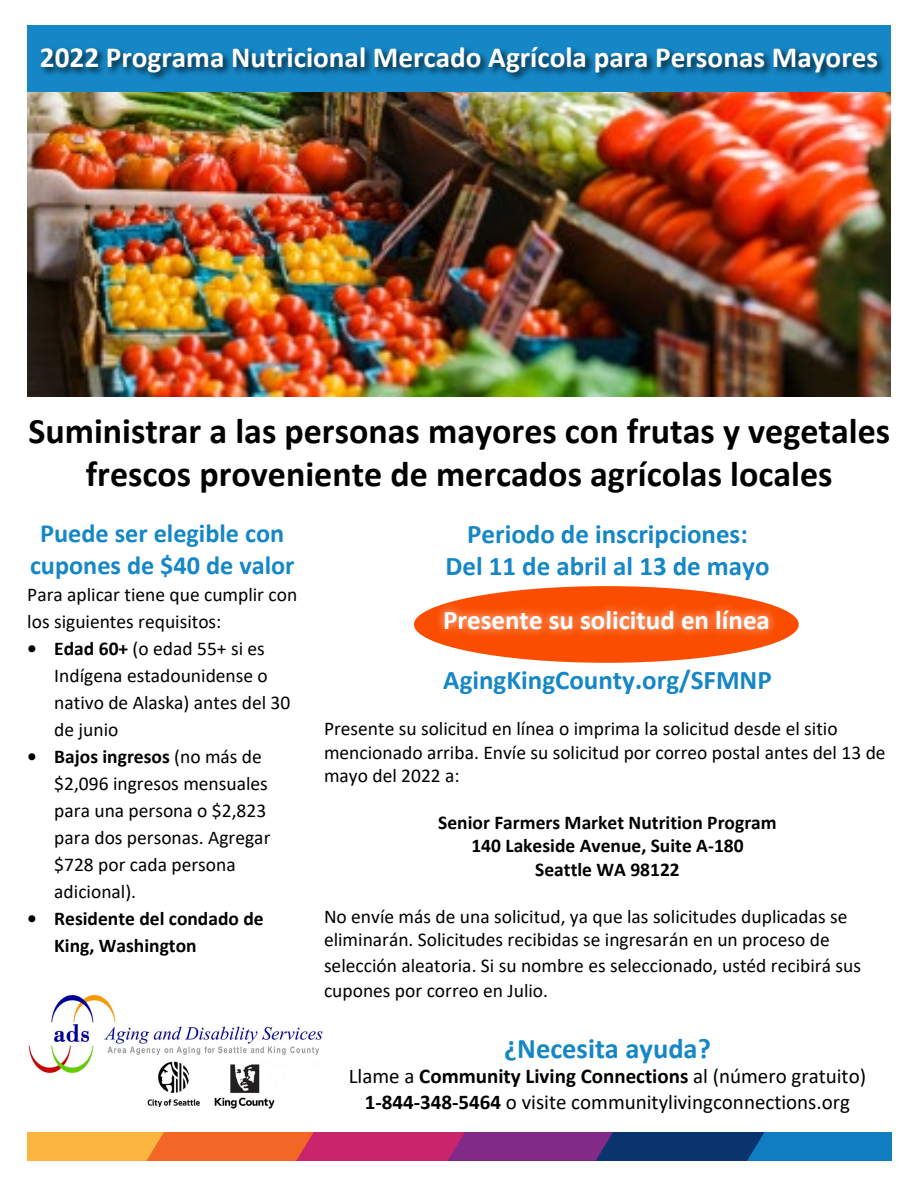
<style>
.page{position:relative;width:918px;height:1188px;background:#fff}
.page>*{position:absolute;margin:0;border:0;box-sizing:border-box;transform-origin:0 0}
.t1{font:700 36px/43.2px "Calibri";color:#000;text-align:center}
.t2{font:700 29.25px "Calibri";color:#fff}
.t3{font:700 28.5px "Calibri";color:#1587c6}
.t4{font:700 27px/32.4px "Calibri";color:#1587c6;text-align:center}
.t5{font:700 27px "Calibri";color:#fff}
.t6{font:700 26.25px/31.5px "Calibri";color:#1587c6;text-align:center}
.t7{font:21px/25.5px "Calibri";color:#000;text-align:center}
.t8{font:19.5px/27px "Calibri";color:#000}
.t9{font:700 19.5px/27px "Calibri";color:#000}
.s1{font-weight:700}
</style>
<div class="page">
<img style="left:27px;top:92px;width:864px;height:304px">
<div style="left:27px;top:26px;width:864px;height:66px;background:#1587c6"></div>
<div style="left:40px;top:45px;width:847px;height:37px;background:#000;opacity:.75"></div>
<img style="left:27px;top:1132px;width:865px;height:29px">
<img style="left:28px;top:994px;width:295px;height:115px">
<div style="left:414px;top:586px;width:385px;height:77px;background:#fa4d00;border-radius:50%"></div>
<div style="left:435px;top:601px;width:342px;height:37px;background:#fff;opacity:.75"></div>
<p class="t2" style="left:40px;top:36px;width:840px">2022 Programa Nutricional Mercado Agrícola para Personas Mayores</p>
<p class="t1" style="left:28px;top:408px;width:863px">Suministrar a las personas mayores con frutas y vegetales frescos proveniente de mercados agrícolas locales</p>
<p class="t6" style="left:30px;top:517px;width:266px">Puede ser elegible con cupones de $40 de valor</p>
<p class="t8" style="left:27px;top:580px;width:271px">Para aplicar tiene que cumplir con los siguientes requisitos:</p>
<p class="t8" style="left:54px;top:634px;width:238px;text-indent:-27px"><span class="s1">• Edad 60+</span> (o edad 55+ si es<br>Indígena estadounidense o nativo de Alaska) antes del 30 de junio</p>
<p class="t8" style="left:54px;top:742px;width:218px;text-indent:-27px"><span class="s1">• Bajos ingresos</span> (no más de $2,096 ingresos mensuales para una persona o $2,823 para dos personas. Agregar $728 por cada persona adicional).</p>
<p class="t9" style="left:54px;top:905px;width:211px;text-indent:-27px">• Residente del condado de<br>King, Washington</p>
<p class="t4" style="left:445px;top:517px;width:326px">Periodo de inscripciones:<br>Del 11 de abril al 13 de mayo</p>
<p class="t5" style="left:443px;top:601px;width:328px">Presente su solicitud en línea</p>
<p class="t4" style="left:443px;top:663px;width:330px">AgingKingCounty.org/SFMNP</p>
<p class="t8" style="left:324px;top:717px;width:563px;line-height:23.4px">Presente su solicitud en línea o imprima la solicitud desde el sitio mencionado arriba. Envíe su solicitud por correo postal antes del 13 de mayo del 2022 a:</p>
<p class="t9" style="left:438px;top:809px;width:340px">Senior Farmers Market Nutrition Program</p>
<p class="t9" style="left:471px;top:832px;width:274px">140 Lakeside Avenue, Suite A-180</p>
<p class="t9" style="left:535px;top:856px;width:146px">Seattle WA 98122</p>
<p class="t8" style="left:324px;top:904px;width:525px;line-height:23.4px">No envíe más de una solicitud, ya que las solicitudes duplicadas se eliminarán. Solicitudes recibidas se ingresarán en un proceso de</p>
<p class="t8" style="left:324px;top:952px;width:539px;line-height:25.5px">selección aleatoria. Si su nombre es seleccionado, ustéd recibirá sus cupones por correo en Julio.</p>
<p class="t3" style="left:504px;top:1028px;width:208px">¿Necesita ayuda?</p>
<p class="t7" style="left:349px;top:1063px;width:519px">Llame a <span class="s1">Community Living Connections</span> al (número gratuito)<br><span class="s1">1-844-348-5464</span> o visite communitylivingconnections.org</p>
</div>
